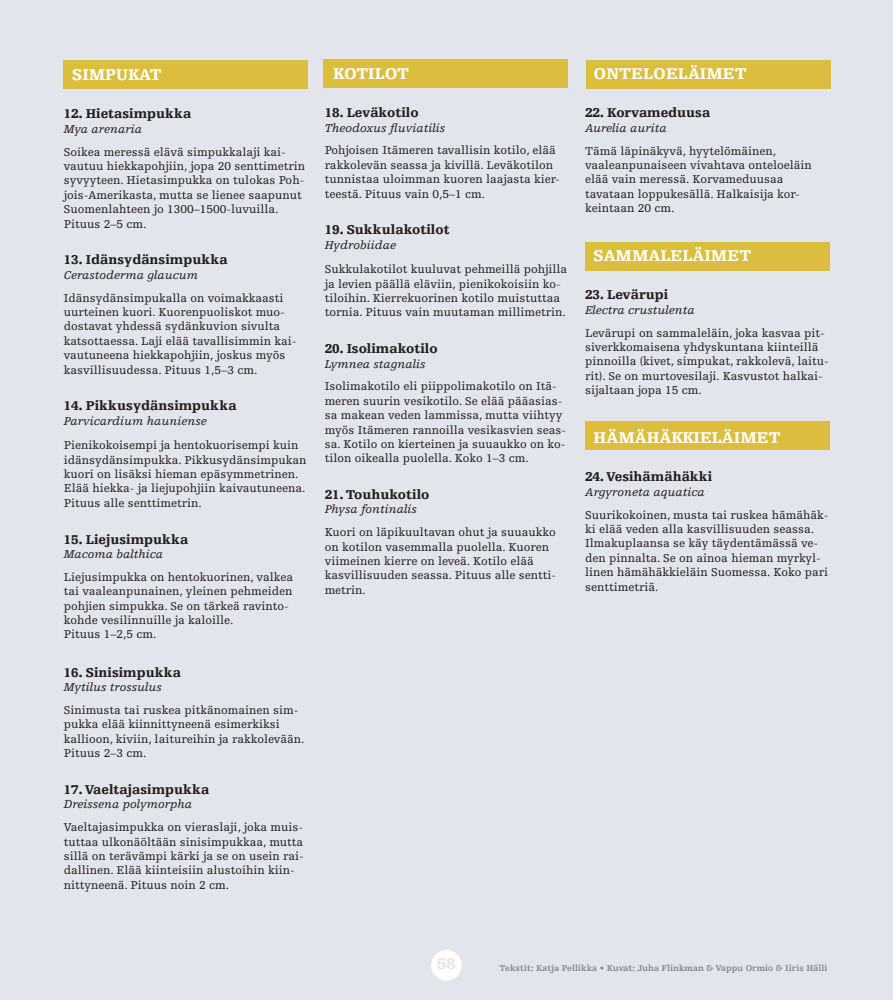
<style>
.page{position:relative;width:893px;height:1000px;background:#fff}
.page>*{position:absolute;margin:0;border:0;box-sizing:border-box;transform-origin:0 0}
.t1{font:900 16.5px "Egyptienne F";color:#fff}
.t2{font:900 16.5px "Egyptienne F";color:#e2e5ec}
.t3{font:900 13.5px "Egyptienne F";color:#231f20}
.t4{font:12px/14.4px "Egyptienne F";color:#231f20}
.t5{font:italic 12px "Egyptienne F";color:#231f20}
.t6{font:700 9px "Egyptienne F";color:#808285}
</style>
<div class="page">
<div style="left:0;top:0;width:893px;height:999px;background:#e2e5ec"></div>
<div style="left:64px;top:60px;width:244px;height:28px;background:#dbbe3d"></div>
<div style="left:323px;top:59px;width:244px;height:29px;background:#dbbe3d"></div>
<div style="left:585px;top:421px;width:244px;height:29px;background:#dbbe3d"></div>
<div style="left:585px;top:242px;width:245px;height:29px;background:#dbbe3d"></div>
<div style="left:586px;top:60px;width:244px;height:28px;background:#dbbe3d"></div>
<div style="left:431px;top:949px;width:31px;height:31px;background:#fff;border-radius:50%"></div>
<h1 class="t1" style="left:72px;top:65px;width:86px">Simpukat</h1>
<p class="t3" style="left:64px;top:106px;width:129px">12. Hietasimpukka</p>
<p class="t5" style="left:64px;top:122px;width:80px">Mya arenaria</p>
<p class="t4" style="left:64px;top:145px;width:243px">Soikea meressä elävä simpukkalaji kai&shy;vautuu hiekkapohjiin, jopa 20 senttimetrin syvyyteen. Hietasimpukka on tulokas Poh&shy;jois-Amerikasta, mutta se lienee saapunut Suomenlahteen jo 1300–1500-luvuilla.<br>Pituus 2–5 cm.</p>
<p class="t3" style="left:64px;top:252px;width:165px">13. Idänsydänsimpukka</p>
<p class="t5" style="left:64px;top:268px;width:136px">Cerastoderma glaucum</p>
<p class="t4" style="left:64px;top:290px;width:234px">Idänsydänsimpukalla on voimakkaasti uurteinen kuori. Kuorenpuoliskot muo&shy;dostavat yhdessä sydänkuvion sivulta katsottaessa. Laji elää tavallisimmin kai&shy;vautuneena hiekkapohjiin, joskus myös kasvillisuudessa. Pituus 1,5–3 cm.</p>
<p class="t3" style="left:64px;top:398px;width:174px">14. Pikkusydänsimpukka</p>
<p class="t5" style="left:64px;top:414px;width:145px">Parvicardium hauniense</p>
<p class="t4" style="left:64px;top:438px;width:244px">Pienikokoisempi ja hentokuorisempi kuin idänsydänsimpukka. Pikkusydänsimpukan kuori on lisäksi hieman epäsymmetrinen.<br>Elää hiekka- ja liejupohjiin kaivautuneena.<br>Pituus alle senttimetrin.</p>
<p class="t3" style="left:64px;top:531px;width:126px">15. Liejusimpukka</p>
<p class="t5" style="left:64px;top:547px;width:101px">Macoma balthica</p>
<p class="t4" style="left:64px;top:569px;width:231px">Liejusimpukka on hentokuorinen, valkea tai vaaleanpunainen, yleinen pehmeiden pohjien simpukka. Se on tärkeä ravinto&shy;kohde vesilinnuille ja kaloille.<br>Pituus 1–2,5 cm.</p>
<p class="t3" style="left:64px;top:664px;width:119px">16. Sinisimpukka</p>
<p class="t5" style="left:64px;top:680px;width:100px">Mytilus trossulus</p>
<p class="t4" style="left:64px;top:703px;width:242px">Sinimusta tai ruskea pitkänomainen sim&shy;pukka elää kiinnittyneenä esimerkiksi kallioon, kiviin, laitureihin ja rakkolevään.<br>Pituus 2–3 cm.</p>
<p class="t3" style="left:64px;top:781px;width:147px">17. Vaeltajasimpukka</p>
<p class="t5" style="left:64px;top:797px;width:130px">Dreissena polymorpha</p>
<p class="t4" style="left:64px;top:820px;width:242px">Vaeltajasimpukka on vieraslaji, joka muis&shy;tuttaa ulkonäöltään sinisimpukkaa, mutta sillä on terävämpi kärki ja se on usein rai&shy;dallinen. Elää kiinteisiin alustoihin kiin&shy;nittyneenä. Pituus noin 2 cm.</p>
<h1 class="t1" style="left:333px;top:64px;width:73px">Kotil ot</h1>
<p class="t3" style="left:325px;top:105px;width:95px">18. Leväkotilo</p>
<p class="t5" style="left:325px;top:121px;width:122px">Theodoxus fluviatilis</p>
<p class="t4" style="left:325px;top:143px;width:237px">Pohjoisen Itämeren tavallisin kotilo, elää rakkolevän seassa ja kivillä. Leväkotilon tunnistaa uloimman kuoren laajasta kier&shy;teestä. Pituus vain 0,5–1 cm.</p>
<p class="t3" style="left:325px;top:222px;width:127px">19. Sukkulakotilot</p>
<p class="t5" style="left:325px;top:238px;width:73px">Hydrobiidae</p>
<p class="t4" style="left:325px;top:262px;width:244px">Sukkulakotilot kuuluvat pehmeillä pohjilla ja levien päällä eläviin, pienikokoisiin ko&shy;tiloihin. Kierrekuorinen kotilo muistuttaa tornia. Pituus vain muutaman millimetrin.</p>
<p class="t3" style="left:325px;top:341px;width:115px">20. Isolimakotilo</p>
<p class="t5" style="left:325px;top:357px;width:102px">Lymnea stagnalis</p>
<p class="t4" style="left:325px;top:379px;width:243px">Isolimakotilo eli piippolimakotilo on Itä&shy;meren suurin vesikotilo. Se elää pääasias&shy;sa makean veden lammissa, mutta viihtyy myös Itämeren rannoilla vesikasvien seas&shy;sa. Kotilo on kierteinen ja suuaukko on ko&shy;tilon oikealla puolella. Koko 1–3 cm.</p>
<p class="t3" style="left:325px;top:487px;width:106px">21. Touhukotilo</p>
<p class="t5" style="left:325px;top:503px;width:94px">Physa fontinalis</p>
<p class="t4" style="left:325px;top:525px;width:233px">Kuori on läpikuultavan ohut ja suuaukko on kotilon vasemmalla puolella. Kuoren viimeinen kierre on leveä. Kotilo elää kasvillisuuden seassa. Pituus alle sentti&shy;metrin.</p>
<h1 class="t1" style="left:594px;top:64px;width:150px">Onteloeläimet</h1>
<p class="t3" style="left:585px;top:105px;width:127px">22. Korvameduusa</p>
<p class="t5" style="left:585px;top:121px;width:83px">Aurelia aurita</p>
<p class="t4" style="left:585px;top:144px;width:228px">Tämä läpinäkyvä, hyytelömäinen, vaaleanpunaiseen vivahtava onteloeläin elää vain meressä. Korvameduusaa tavataan loppukesällä. Halkaisija kor&shy;keintaan 20 cm.</p>
<h1 class="t1" style="left:594px;top:246px;width:155px">Sammaleläimet</h1>
<p class="t3" style="left:585px;top:287px;width:85px">23. Levärupi</p>
<p class="t5" style="left:585px;top:303px;width:111px">Electra crustulenta</p>
<p class="t4" style="left:585px;top:325px;width:245px">Levärupi on sammaleläin, joka kasvaa pit&shy;siverkkomaisena yhdyskuntana kiinteillä pinnoilla (kivet, simpukat, rakkolevä, laitu&shy;rit). Se on murtovesilaji. Kasvustot halkai&shy;sijaltaan jopa 15 cm.</p>
<h1 class="t1" style="left:594px;top:428px;width:184px">Hämähäkkieläimet</h1>
<p class="t3" style="left:585px;top:469px;width:129px">24. Vesihämähäkki</p>
<p class="t5" style="left:585px;top:485px;width:121px">Argyroneta aquatica</p>
<p class="t4" style="left:585px;top:507px;width:245px">Suurikokoinen, musta tai ruskea hämähäk&shy;ki elää veden alla kasvillisuuden seassa.<br>Ilmakuplaansa se käy täydentämässä ve&shy;den pinnalta. Se on ainoa hieman myrkyl&shy;linen hämähäkkieläin Suomessa. Koko pari senttimetriä.</p>
<h1 class="t2" style="left:437px;top:954px;width:20px">58</h1>
<p class="t6" style="left:500px;top:962px;width:329px">Tekstit: Katja Pellikka • Kuvat: Juha Flinkman &amp; Vappu Ormio &amp; Iiris Hälli</p>
</div>
